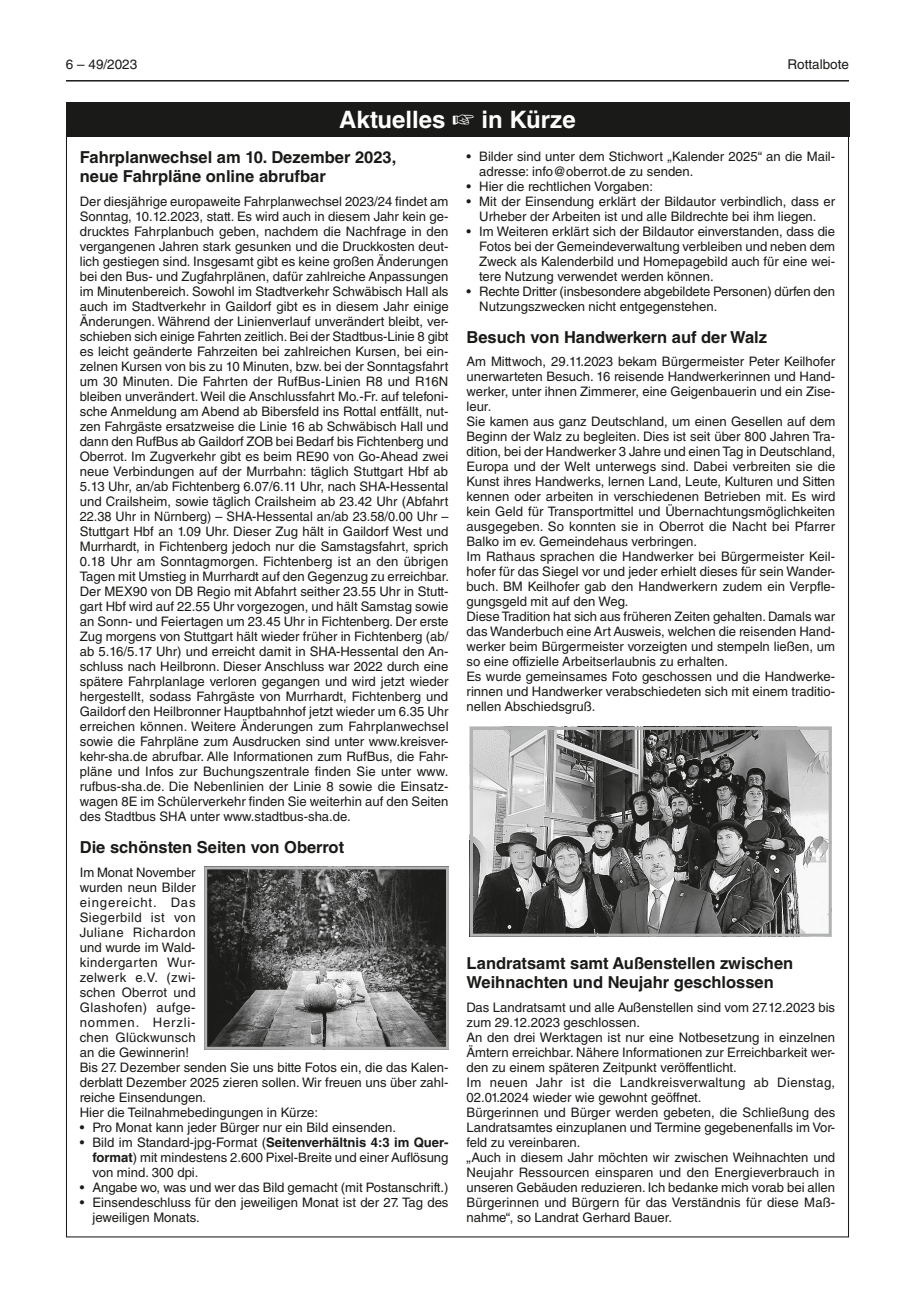
<style>
.page{position:relative;width:915px;height:1297px;background:#fff}
.page>*{position:absolute;margin:0;border:0;box-sizing:border-box;transform-origin:0 0}
.t1{font:700 24px "Helvetica LT Std";color:#fff}
.t2{font:700 16.5px/19.5px "Helvetica LT Std";color:#1a1a18}
.t3{font:13.5px "Helvetica LT Std";color:#1a1a18}
.t4{font:13.05px/15px "Helvetica LT Std";color:#1a1a18}
.s1{font-weight:700}
</style>
<div class="page">
<hr style="left:66px;top:80px;width:782px;height:2px;background:#1a1a18">
<div style="left:66px;top:102px;width:782px;height:35px;background:#1a1a18"></div>
<img style="left:474px;top:731px;width:353px;height:202px">
<div style="left:470px;top:727px;width:361px;height:210px;border:3px solid #b1b2b2"></div>
<img style="left:208px;top:870px;width:237px;height:176px">
<div style="left:204px;top:866px;width:245px;height:184px;border:3px solid #b1b2b2"></div>
<p class="t3" style="left:66px;top:57px;width:73px">6 – 49/2023</p>
<p class="t3" style="left:787px;top:57px;width:63px">Rottalbote</p>
<h1 class="t1" style="left:339px;top:105px;width:238px">Aktuelles ☞ in Kürze</h1>
<p class="t2" style="left:80px;top:147px;width:318px">Fahrplanwechsel am 10. Dezember 2023, neue Fahrpläne online abrufbar</p>
<p class="t4" style="left:80px;top:194px;width:371px;text-align:justify">Der diesjährige europaweite Fahrplanwechsel 2023/24 findet am Sonntag, 10.12.2023, statt. Es wird auch in diesem Jahr kein ge&shy;drucktes Fahrplanbuch geben, nachdem die Nachfrage in den vergangenen Jahren stark gesunken und die Druckkosten deut&shy;lich gestiegen sind. Insgesamt gibt es keine großen Änderungen bei den Bus- und Zugfahrplänen, dafür zahlreiche Anpassungen im Minutenbereich. Sowohl im Stadtverkehr Schwäbisch Hall als auch im Stadtverkehr in Gaildorf gibt es in diesem Jahr einige Änderungen. Während der Linienverlauf unverändert bleibt, ver&shy;schieben sich einige Fahrten zeitlich. Bei der Stadtbus-Linie 8 gibt es leicht geänderte Fahrzeiten bei zahlreichen Kursen, bei ein&shy;zelnen Kursen von bis zu 10 Minuten, bzw. bei der Sonntagsfahrt um 30 Minuten. Die Fahrten der RufBus-Linien R8 und R16N bleiben unverändert. Weil die Anschlussfahrt Mo.-Fr. auf telefoni&shy;sche Anmeldung am Abend ab Bibersfeld ins Rottal entfällt, nut&shy;zen Fahrgäste ersatzweise die Linie 16 ab Schwäbisch Hall und dann den RufBus ab Gaildorf ZOB bei Bedarf bis Fichtenberg und Oberrot. Im Zugverkehr gibt es beim RE90 von Go-Ahead zwei neue Verbindungen auf der Murrbahn: täglich Stuttgart Hbf ab 5.13 Uhr, an/ab Fichtenberg 6.07/6.11 Uhr, nach SHA-Hessental und Crailsheim, sowie täglich Crailsheim ab 23.42 Uhr (Abfahrt 22.38 Uhr in Nürnberg) – SHA-Hessental an/ab 23.58/0.00 Uhr – Stuttgart Hbf an 1.09 Uhr. Dieser Zug hält in Gaildorf West und Murrhardt, in Fichtenberg jedoch nur die Samstagsfahrt, sprich 0.18 Uhr am Sonntagmorgen. Fichtenberg ist an den übrigen Tagen mit Umstieg in Murrhardt auf den Gegenzug zu erreichbar.<br>Der MEX90 von DB Regio mit Abfahrt seither 23.55 Uhr in Stutt&shy;gart Hbf wird auf 22.55 Uhr vorgezogen, und hält Samstag sowie an Sonn- und Feiertagen um 23.45 Uhr in Fichtenberg. Der erste Zug morgens von Stuttgart hält wieder früher in Fichtenberg (ab/ ab 5.16/5.17 Uhr) und erreicht damit in SHA-Hessental den An&shy;schluss nach Heilbronn. Dieser Anschluss war 2022 durch eine spätere Fahrplanlage verloren gegangen und wird jetzt wieder hergestellt, sodass Fahrgäste von Murrhardt, Fichtenberg und Gaildorf den Heilbronner Hauptbahnhof jetzt wieder um 6.35 Uhr erreichen können. Weitere Änderungen zum Fahrplanwechsel sowie die Fahrpläne zum Ausdrucken sind unter www.kreisver&shy;kehr-sha.de abrufbar. Alle Informationen zum RufBus, die Fahr&shy;pläne und Infos zur Buchungszentrale finden Sie unter www. rufbus-sha.de. Die Nebenlinien der Linie 8 sowie die Einsatz&shy;wagen 8E im Schülerverkehr finden Sie weiterhin auf den Seiten des Stadtbus SHA unter www.stadtbus-sha.de.</p>
<p class="t2" style="left:80px;top:837px;width:266px">Die schönsten Seiten von Oberrot</p>
<p class="t4" style="left:80px;top:864px;width:370px">Im Monat November<br>wurden neun Bilder<br>eingereicht. Das<br>Siegerbild ist von<br>Juliane Richardon<br>und wurde im Wald-<br>kindergarten Wur-<br>zelwerk e.V. (zwi-<br>schen Oberrot und<br>Glashofen) aufge-<br>nommen. Herzli-<br>chen Glückwunsch<br>an die Gewinnerin!<br>Bis 27. Dezember senden Sie uns bitte Fotos ein, die das Kalen&shy;derblatt Dezember 2025 zieren sollen. Wir freuen uns über zahl&shy;reiche Einsendungen.<br>Hier die Teilnahmebedingungen in Kürze:</p>
<p class="t4" style="left:80px;top:1119px;width:318px">• Pro Monat kann jeder Bürger nur ein Bild einsenden.</p>
<p class="t4" style="left:92px;top:1134px;width:357px;text-align:justify;text-indent:-13px">• Bild im Standard-jpg-Format (<span class="s1">Seitenverhältnis 4:3 im Quer&shy;format</span>) mit mindestens 2.600 Pixel-Breite und einer Auflösung von mind. 300 dpi.</p>
<p class="t4" style="left:80px;top:1179px;width:370px">• Angabe wo, was und wer das Bild gemacht (mit Postanschrift.)</p>
<p class="t4" style="left:92px;top:1194px;width:357px;text-indent:-13px">• Einsendeschluss für den jeweiligen Monat ist der 27. Tag des jeweiligen Monats.</p>
<p class="t4" style="left:479px;top:148px;width:357px;text-indent:-13px">• Bilder sind unter dem Stichwort „Kalender 2025“ an die Mail&shy;adresse: info@oberrot.de zu senden.</p>
<p class="t4" style="left:466px;top:179px;width:188px">• Hier die rechtlichen Vorgaben:</p>
<p class="t4" style="left:466px;top:194px;width:370px;text-align:center">• Mit der Einsendung erklärt der Bildautor verbindlich, dass er<br>Urheber der Arbeiten ist und alle Bildrechte bei ihm liegen.</p>
<p class="t4" style="left:479px;top:223px;width:357px;text-align:justify;text-indent:-13px">• Im Weiteren erklärt sich der Bildautor einverstanden, dass die Fotos bei der Gemeindeverwaltung verbleiben und neben dem Zweck als Kalenderbild und Homepagebild auch für eine wei&shy;tere Nutzung verwendet werden können.</p>
<p class="t4" style="left:479px;top:284px;width:357px;text-indent:-13px">• Rechte Dritter (insbesondere abgebildete Personen) dürfen den<br>Nutzungszwecken nicht entgegenstehen.</p>
<p class="t2" style="left:466px;top:327px;width:302px">Besuch von Handwerkern auf der Walz</p>
<p class="t4" style="left:466px;top:354px;width:370px">Am Mittwoch, 29.11.2023 bekam Bürgermeister Peter Keilhofer unerwarteten Besuch. 16 reisende Handwerkerinnen und Hand&shy;werker, unter ihnen Zimmerer, eine Geigenbauerin und ein Zise&shy;leur.<br>Sie kamen aus ganz Deutschland, um einen Gesellen auf dem Beginn der Walz zu begleiten. Dies ist seit über 800 Jahren Tra&shy;dition, bei der Handwerker 3 Jahre und einen Tag in Deutschland, Europa und der Welt unterwegs sind. Dabei verbreiten sie die Kunst ihres Handwerks, lernen Land, Leute, Kulturen und Sitten kennen oder arbeiten in verschiedenen Betrieben mit. Es wird kein Geld für Transportmittel und Übernachtungsmöglichkeiten ausgegeben. So konnten sie in Oberrot die Nacht bei Pfarrer Balko im ev. Gemeindehaus verbringen.<br>Im Rathaus sprachen die Handwerker bei Bürgermeister Keil&shy;hofer für das Siegel vor und jeder erhielt dieses für sein Wander&shy;buch. BM Keilhofer gab den Handwerkern zudem ein Verpfle&shy;gungsgeld mit auf den Weg.<br>Diese Tradition hat sich aus früheren Zeiten gehalten. Damals war das Wanderbuch eine Art Ausweis, welchen die reisenden Hand&shy;werker beim Bürgermeister vorzeigten und stempeln ließen, um so eine offizielle Arbeitserlaubnis zu erhalten.<br>Es wurde gemeinsames Foto geschossen und die Handwerke&shy;rinnen und Handwerker verabschiedeten sich mit einem traditio&shy;nellen Abschiedsgruß.</p>
<p class="t2" style="left:466px;top:953px;width:328px">Landratsamt samt Außenstellen zwischen<br>Weihnachten und Neujahr geschlossen</p>
<p class="t4" style="left:466px;top:1000px;width:370px">Das Landratsamt und alle Außenstellen sind vom 27.12.2023 bis zum 29.12.2023 geschlossen.<br>An den drei Werktagen ist nur eine Notbesetzung in einzelnen Ämtern erreichbar. Nähere Informationen zur Erreichbarkeit wer&shy;den zu einem späteren Zeitpunkt veröffentlicht.<br>Im neuen Jahr ist die Landkreisverwaltung ab Dienstag, 02.01.2024 wieder wie gewohnt geöffnet.<br>Bürgerinnen und Bürger werden gebeten, die Schließung des Landratsamtes einzuplanen und Termine gegebenenfalls im Vor&shy;feld zu vereinbaren.<br>„Auch in diesem Jahr möchten wir zwischen Weihnachten und Neujahr Ressourcen einsparen und den Energieverbrauch in unseren Gebäuden reduzieren. Ich bedanke mich vorab bei allen Bürgerinnen und Bürgern für das Verständnis für diese Maß&shy;nahme“, so Landrat Gerhard Bauer.</p>
</div>
